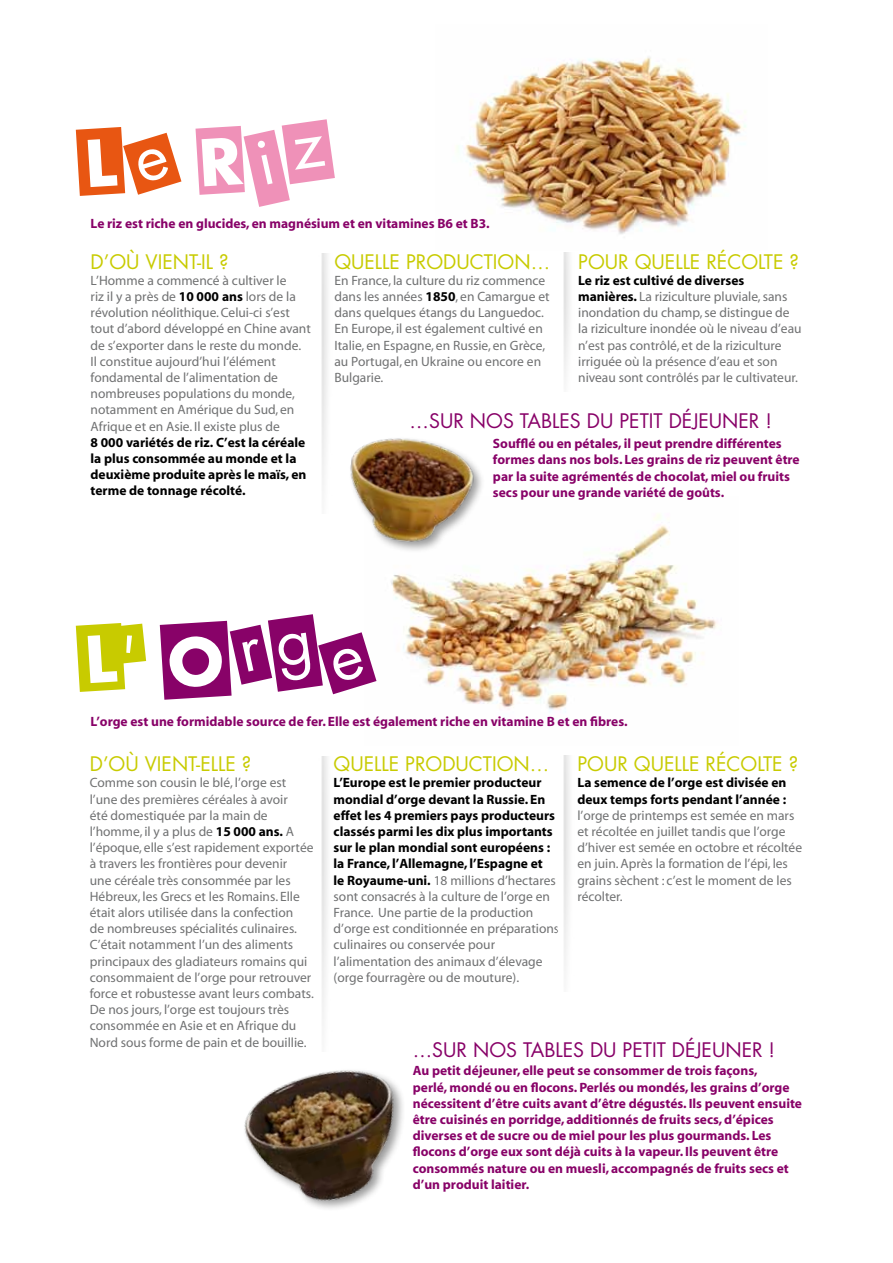
<style>
.page{position:relative;width:893px;height:1263px;background:#fff}
.page>*{position:absolute;margin:0;border:0;box-sizing:border-box;transform-origin:0 0}
.t1{font:19.5px "Futura";color:#c8cb00}
.t2{font:19.5px "Futura";color:#880268}
.t3{font:13.5px/16.2px "Myriad";color:#707172}
.t4{font:700 13.5px/16.2px "Myriad";color:#880268}
.t5{font:700 13.5px/16.2px "Myriad";color:#000}
.s1{font-weight:700;color:#000}
</style>
<div class="page">
<img style="left:376px;top:514px;width:341px;height:198px">
<img style="left:456px;top:57px;width:290px;height:177px">
<img style="left:321px;top:253px;width:7px;height:88px">
<img style="left:321px;top:757px;width:7px;height:262px">
<img style="left:563px;top:252px;width:7px;height:125px">
<img style="left:563px;top:756px;width:7px;height:210px">
<img style="left:321px;top:341px;width:224px;height:294px">
<img style="left:244px;top:1070px;width:159px;height:139px">
<svg style="left:76px;top:127px;width:105px;height:69px"></svg>
<svg style="left:196px;top:119px;width:139px;height:88px"></svg>
<svg style="left:76px;top:614px;width:300px;height:86px"></svg>
<p class="t4" style="left:91px;top:215px;width:401px">Le riz est riche en glucides, en magnésium et en vitamines B6 et B3.</p>
<h1 class="t1" style="left:91px;top:249px;width:140px">D’OÙ VIENT-IL ?</h1>
<p class="t3" style="left:91px;top:273px;width:222px">L’Homme a commencé à cultiver le<br>riz il y a près de <span class="s1">10 000 ans</span> lors de la révolution néolithique. Celui-ci s’est tout d’abord développé en Chine avant de s’exporter dans le reste du monde.<br>Il constitue aujourd’hui l’élément fondamental de l’alimentation de nombreuses populations du monde, notamment en Amérique du Sud, en Afrique et en Asie. Il existe plus de</p>
<p class="t5" style="left:91px;top:435px;width:217px">8 000 variétés de riz. C’est la céréale la plus consommée au monde et la deuxième produite après le maïs, en terme de tonnage récolté.</p>
<h1 class="t1" style="left:334px;top:249px;width:217px">QUELLE PRODUCTION…</h1>
<p class="t3" style="left:334px;top:273px;width:217px">En France, la culture du riz commence dans les années <span class="s1">1850</span>, en Camargue et dans quelques étangs du Languedoc.<br>En Europe, il est également cultivé en Italie, en Espagne, en Russie, en Grèce, au Portugal, en Ukraine ou encore en Bulgarie.</p>
<h1 class="t1" style="left:578px;top:249px;width:222px">POUR QUELLE RÉCOLTE ?</h1>
<p class="t3" style="left:578px;top:273px;width:225px"><span class="s1">Le riz est cultivé de diverses manières.</span> La riziculture pluviale, sans inondation du champ, se distingue de la riziculture inondée où le niveau d’eau n’est pas contrôlé, et de la riziculture irriguée où la présence d’eau et son niveau sont contrôlés par le cultivateur.</p>
<h1 class="t2" style="left:410px;top:409px;width:364px">…SUR NOS TABLES DU PETIT DÉJEUNER !</h1>
<p class="t4" style="left:493px;top:436px;width:308px">Soufflé ou en pétales, il peut prendre différentes formes dans nos bols. Les grains de riz peuvent être par la suite agrémentés de chocolat, miel ou fruits secs pour une grande variété de goûts.</p>
<p class="t4" style="left:91px;top:714px;width:538px">L’orge est une formidable source de fer. Elle est également riche en vitamine B et en fibres.</p>
<h1 class="t1" style="left:90px;top:751px;width:163px">D’OÙ VIENT-ELLE ?</h1>
<p class="t3" style="left:90px;top:775px;width:226px">Comme son cousin le blé, l’orge est l’une des premières céréales à avoir<br>été domestiquée par la main de l’homme, il y a plus de <span class="s1">15 000 ans.</span> A l’époque, elle s’est rapidement exportée à travers les frontières pour devenir<br>une céréale très consommée par les Hébreux, les Grecs et les Romains. Elle était alors utilisée dans la confection<br>de nombreuses spécialités culinaires.<br>C’était notamment l’un des aliments principaux des gladiateurs romains qui consommaient de l’orge pour retrouver force et robustesse avant leurs combats.<br>De nos jours, l’orge est toujours très consommée en Asie et en Afrique du Nord sous forme de pain et de bouillie.</p>
<h1 class="t1" style="left:577px;top:751px;width:222px">POUR QUELLE RÉCOLTE ?</h1>
<p class="t5" style="left:577px;top:775px;width:211px">La semence de l’orge est divisée en deux temps forts pendant l’année :</p>
<p class="t3" style="left:577px;top:808px;width:226px">l’orge de printemps est semée en mars et récoltée en juillet tandis que l’orge d’hiver est semée en octobre et récoltée en juin. Après la formation de l’épi, les grains sèchent : c’est le moment de les récolter.</p>
<h1 class="t1" style="left:334px;top:751px;width:217px">QUELLE PRODUCTION…</h1>
<p class="t3" style="left:334px;top:775px;width:227px"><span class="s1">L’Europe est le premier producteur mondial d’orge devant la Russie. En effet les 4 premiers pays producteurs classés parmi les dix plus importants sur le plan mondial sont européens : la France, l’Allemagne, l’Espagne et<br>le Royaume-uni.</span> 18 millions d’hectares sont consacrés à la culture de l’orge en France. Une partie de la production d’orge est conditionnée en préparations culinaires ou conservée pour l’alimentation des animaux d’élevage (orge fourragère ou de mouture).</p>
<h1 class="t2" style="left:413px;top:1038px;width:364px">…SUR NOS TABLES DU PETIT DÉJEUNER !</h1>
<p class="t4" style="left:413px;top:1063px;width:391px">Au petit déjeuner, elle peut se consommer de trois façons,<br>perlé, mondé ou en flocons. Perlés ou mondés, les grains d’orge nécessitent d’être cuits avant d’être dégustés. Ils peuvent ensuite être cuisinés en porridge, additionnés de fruits secs, d’épices diverses et de sucre ou de miel pour les plus gourmands. Les flocons d’orge eux sont déjà cuits à la vapeur. Ils peuvent être consommés nature ou en muesli, accompagnés de fruits secs et d’un produit laitier.</p>
</div>
